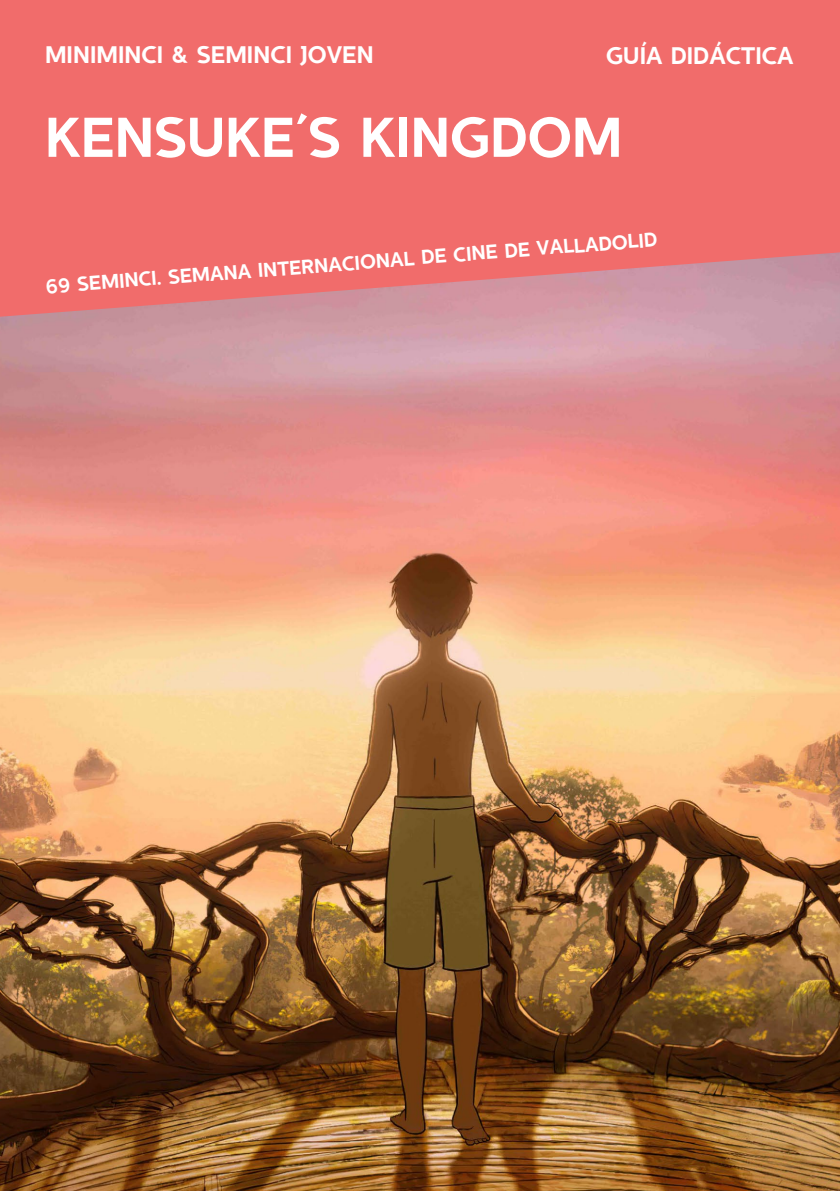
<style>
.page{position:relative;width:840px;height:1191px;background:#fff}
.page>*{position:absolute;margin:0;border:0;box-sizing:border-box;transform-origin:0 0}
.t1{font:56px "SEMINCISANS Regular";color:#fff}
.t2{font:24px "SEMINCISANS Regular";color:#fff}
.t3{font:20px "SEMINCISANS Regular";color:#fff}
</style>
<div class="page">
<img style="left:0;top:317px;width:839px;height:874px">
<svg style="left:0;top:0;width:839px;height:317px;background:#ed7070"></svg>
<p class="t2" style="left:45px;top:40px;width:330px">MINIMINCI &amp; SEMINCI JOVEN</p>
<p class="t2" style="left:605px;top:41px;width:189px">GUÍA DIDÁCTICA</p>
<h1 class="t1" style="left:45px;top:104px;width:578px">KENSUKE´S KINGDOM</h1>
<p class="t3" style="left:44px;top:272px;width:614px;rotate:-4deg">69 SEMINCI. SEMANA INTERNACIONAL DE CINE DE VALLADOLID</p>
</div>
